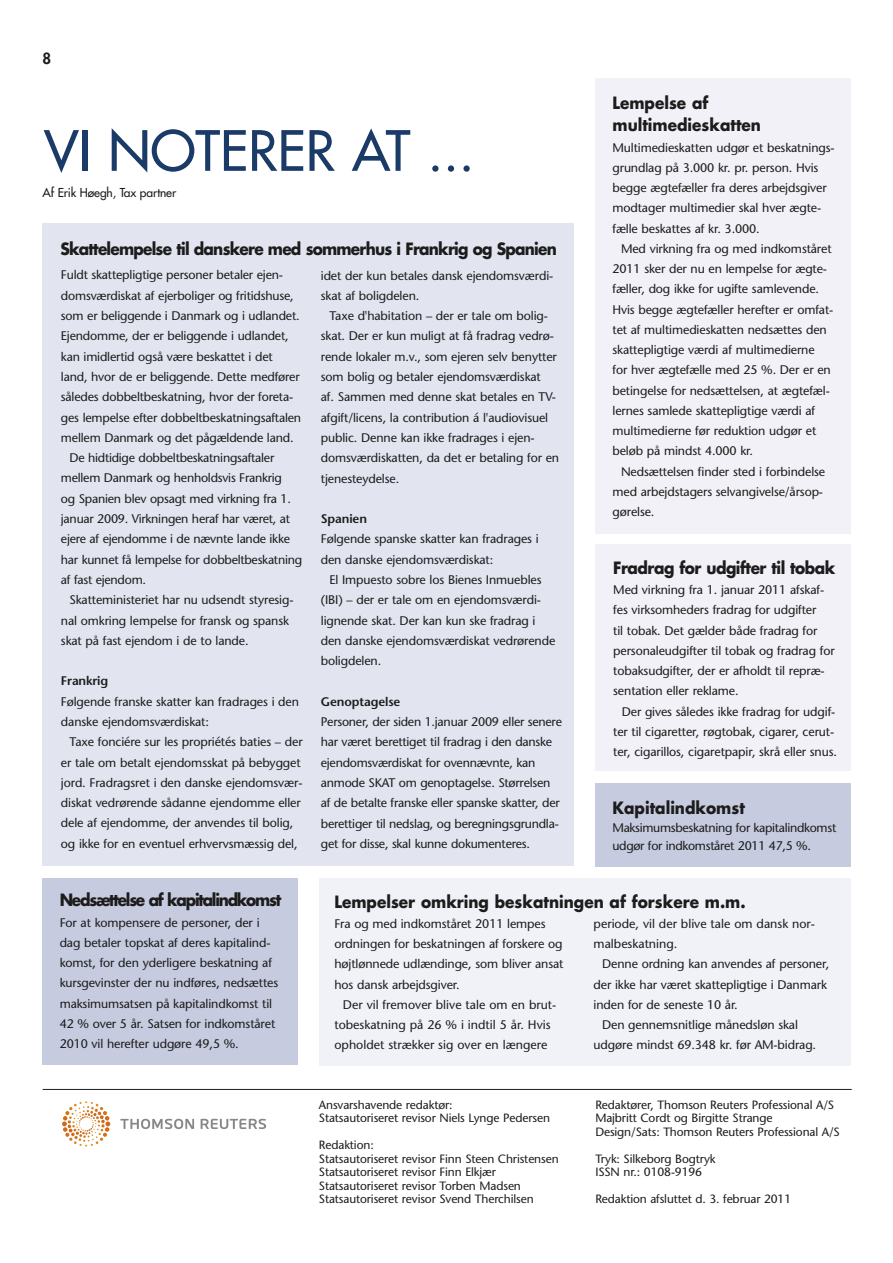
<style>
.page{position:relative;width:893px;height:1263px;background:#fff}
.page>*{position:absolute;margin:0;border:0;box-sizing:border-box;transform-origin:0 0}
.t1{font:54px "Futura";color:#1a3a68}
.t2{font:700 16.5px/22.5px "Futura";color:#1c1c1c;scale:.93 1}
.t3{font:700 16.5px "Futura";letter-spacing:-.05em;color:#1c1c1c;scale:.93 1}
.t4{font:700 16.5px "Futura";letter-spacing:-.08em;color:#1c1c1c;scale:.93 1}
.t5{font:700 16.5px "Futura";letter-spacing:-.03em;color:#1c1c1c;scale:.93 1}
.t6{font:800 15px "Futura";color:#1c1c1c}
.t7{font:12.45px/20.2px "Stone Sans";letter-spacing:-.01em;color:#1c1c1c}
.t8{font:600 12.45px "Stone Sans";letter-spacing:-.01em;color:#1c1c1c}
.t9{font:12px/13.5px "Stone Sans";letter-spacing:-.01em;color:#1c1c1c}
.t10{font:12px "Futura";letter-spacing:-.01em;color:#1c1c1c}
</style>
<div class="page">
<div style="left:319px;top:878px;width:531px;height:188px;background:#f1f2f8"></div>
<hr style="left:43px;top:1089px;width:809px;height:1px;background:#1c1c1c">
<svg style="left:120px;top:1119px;width:146px;height:10px"></svg>
<svg style="left:62px;top:1101px;width:48px;height:43px"></svg>
<div style="left:595px;top:544px;width:255px;height:226px;background:#f1f1f7"></div>
<div style="left:43px;top:223px;width:531px;height:643px;background:#e2e5f0"></div>
<div style="left:595px;top:78px;width:255px;height:456px;background:#f1f1f7"></div>
<div style="left:595px;top:783px;width:255px;height:83px;background:#c6cbdf"></div>
<div style="left:43px;top:878px;width:255px;height:186px;background:#c6cbdf"></div>
<p class="t6" style="left:43px;top:49px;width:10px">8</p>
<h1 class="t1" style="left:44px;top:117px;width:432px">VI notErEr at ...</h1>
<p class="t10" style="left:43px;top:185px;width:135px">af Erik høegh, tax partner</p>
<h2 class="t3" style="left:60px;top:238px;width:535px">Skattelempelse til danskere med sommerhus i Frankrig og Spanien</h2>
<p class="t7" style="left:61px;top:265px;width:224px">Fuldt skattepligtige personer betaler ejen-</p>
<p class="t7" style="left:61px;top:285px;width:234px">domsværdiskat af ejerboliger og fritidshuse,</p>
<p class="t7" style="left:61px;top:306px;width:240px">som er beliggende i Danmark og i udlandet.</p>
<p class="t7" style="left:61px;top:326px;width:229px">Ejendomme, der er beliggende i udlandet,</p>
<p class="t7" style="left:61px;top:346px;width:213px">kan imidlertid også være beskattet i det</p>
<p class="t7" style="left:61px;top:366px;width:240px">land, hvor de er beliggende. Dette medfører</p>
<p class="t7" style="left:61px;top:387px;width:234px">således dobbeltbeskatning, hvor der foreta-</p>
<p class="t7" style="left:61px;top:407px;width:242px">ges lempelse efter dobbeltbeskatningsaftalen</p>
<p class="t7" style="left:61px;top:427px;width:234px">mellem Danmark og det pågældende land.</p>
<p class="t7" style="left:69px;top:448px;width:206px">De hidtidige dobbeltbeskatningsaftaler</p>
<p class="t7" style="left:61px;top:468px;width:223px">mellem Danmark og henholdsvis Frankrig</p>
<p class="t7" style="left:61px;top:488px;width:232px">og Spanien blev opsagt med virkning fra 1.</p>
<p class="t7" style="left:61px;top:509px;width:231px">januar 2009. Virkningen heraf har været, at</p>
<p class="t7" style="left:61px;top:529px;width:231px">ejere af ejendomme i de nævnte lande ikke</p>
<p class="t7" style="left:61px;top:549px;width:243px">har kunnet få lempelse for dobbeltbeskatning</p>
<p class="t7" style="left:61px;top:569px;width:87px">af fast ejendom.</p>
<p class="t7" style="left:69px;top:590px;width:226px">Skatteministeriet har nu udsendt styresig-</p>
<p class="t7" style="left:61px;top:610px;width:230px">nal omkring lempelse for fransk og spansk</p>
<p class="t7" style="left:61px;top:630px;width:189px">skat på fast ejendom i de to lande.</p>
<p class="t8" style="left:61px;top:673px;width:49px">Frankrig</p>
<p class="t7" style="left:61px;top:691px;width:240px">Følgende franske skatter kan fradrages i den danske ejendomsværdiskat:</p>
<p class="t7" style="left:61px;top:732px;width:243px;text-indent:9px">Taxe fonciére sur les propriétés baties – der er tale om betalt ejendomsskat på bebygget jord. Fradragsret i den danske ejendomsvær&shy;diskat vedrørende sådanne ejendomme eller dele af ejendomme, der anvendes til bolig, og ikke for en eventuel erhvervsmæssig del,</p>
<p class="t7" style="left:321px;top:265px;width:234px">idet der kun betales dansk ejendomsværdi&shy;skat af boligdelen.</p>
<p class="t7" style="left:321px;top:306px;width:240px;text-indent:9px">Taxe d'habitation – der er tale om bolig&shy;skat. Der er kun muligt at få fradrag vedrø&shy;rende lokaler m.v., som ejeren selv benytter som bolig og betaler ejendomsværdiskat<br>af. Sammen med denne skat betales en TV&shy;afgift/licens, la contribution á l'audiovisuel public. Denne kan ikke fradrages i ejen&shy;domsværdiskatten, da det er betaling for en tjenesteydelse.</p>
<p class="t8" style="left:321px;top:511px;width:48px">Spanien</p>
<p class="t7" style="left:321px;top:529px;width:219px">Følgende spanske skatter kan fradrages i den danske ejendomsværdiskat:</p>
<p class="t7" style="left:321px;top:569px;width:236px;text-indent:9px">El Impuesto sobre los Bienes Inmuebles (IBI) – der er tale om en ejendomsværdi&shy;lignende skat. Der kan kun ske fradrag i den danske ejendomsværdiskat vedrørende boligdelen.</p>
<p class="t8" style="left:321px;top:694px;width:81px">Genoptagelse</p>
<p class="t7" style="left:321px;top:712px;width:243px">Personer, der siden 1.januar 2009 eller senere har været berettiget til fradrag i den danske ejendomsværdiskat for ovennævnte, kan anmode SKAT om genoptagelse. Størrelsen af de betalte franske eller spanske skatter, der berettiger til nedslag, og beregningsgrundla&shy;get for disse, skal kunne dokumenteres.</p>
<h2 class="t2" style="left:612px;top:91px;width:161px">Lempelse af multimedieskatten</h2>
<p class="t7" style="left:612px;top:137px;width:224px">Multimedieskatten udgør et beskatnings&shy;grundlag på 3.000 kr. pr. person. Hvis begge ægtefæller fra deres arbejdsgiver modtager multimedier skal hver ægte&shy;fælle beskattes af kr. 3.000.</p>
<p class="t7" style="left:612px;top:238px;width:222px;text-indent:9px">Med virkning fra og med indkomståret 2011 sker der nu en lempelse for ægte&shy;fæller, dog ikke for ugifte samlevende.<br>Hvis begge ægtefæller herefter er omfat&shy;tet af multimedieskatten nedsættes den skattepligtige værdi af multimedierne<br>for hver ægtefælle med 25 %. Der er en betingelse for nedsættelsen, at ægtefæl&shy;lernes samlede skattepligtige værdi af multimedierne før reduktion udgør et beløb på mindst 4.000 kr.</p>
<p class="t7" style="left:612px;top:461px;width:214px;text-indent:9px">Nedsættelsen finder sted i forbindelse med arbejdstagers selvangivelse/årsop&shy;gørelse.</p>
<h2 class="t5" style="left:613px;top:557px;width:240px">Fradrag for udgifter til tobak</h2>
<p class="t7" style="left:613px;top:580px;width:223px">Med virkning fra 1. januar 2011 afskaf&shy;fes virksomheders fradrag for udgifter<br>til tobak. Det gælder både fradrag for personaleudgifter til tobak og fradrag for tobaksudgifter, der er afholdt til repræ&shy;sentation eller reklame.</p>
<p class="t7" style="left:613px;top:701px;width:225px;text-align:center">Der gives således ikke fradrag for udgif&shy;ter til cigaretter, røgtobak, cigarer, cerut&shy;ter, cigarillos, cigaretpapir, skrå eller snus.</p>
<h2 class="t2" style="left:612px;top:796px;width:144px">Kapitalindkomst</h2>
<p class="t7" style="left:612px;top:818px;width:225px;line-height:18px">Maksimumsbeskatning for kapitalindkomst udgør for indkomståret 2011 47,5 %.</p>
<h2 class="t4" style="left:60px;top:889px;width:240px">Nedsættelse af kapitalindkomst</h2>
<p class="t7" style="left:60px;top:912px;width:220px">For at kompensere de personer, der i dag betaler topskat af deres kapitalind&shy;komst, for den yderligere beskatning af kursgevinster der nu indføres, nedsættes maksimumsatsen på kapitalindkomst til 42 % over 5 år. Satsen for indkomståret 2010 vil herefter udgøre 49,5 %.</p>
<p class="t7" style="left:334px;top:913px;width:231px">Fra og med indkomståret 2011 lempes ordningen for beskatningen af forskere og højtlønnede udlændinge, som bliver ansat hos dansk arbejdsgiver.</p>
<h2 class="t2" style="left:334px;top:890px;width:444px">Lempelser omkring beskatningen af forskere m.m.</h2>
<p class="t7" style="left:594px;top:913px;width:223px">periode, vil der blive tale om dansk nor&shy;malbeskatning.</p>
<p class="t7" style="left:602px;top:954px;width:229px">Denne ordning kan anvendes af personer,</p>
<p class="t7" style="left:594px;top:974px;width:235px">der ikke har været skattepligtige i Danmark</p>
<p class="t7" style="left:594px;top:994px;width:146px">inden for de seneste 10 år.</p>
<p class="t7" style="left:602px;top:1015px;width:197px">Den gennemsnitlige månedsløn skal</p>
<p class="t7" style="left:594px;top:1035px;width:224px">udgøre mindst 69.348 kr. før AM-bidrag.</p>
<p class="t7" style="left:334px;top:994px;width:223px;text-indent:9px">Der vil fremover blive tale om en brut&shy;tobeskatning på 26 % i indtil 5 år. Hvis opholdet strækker sig over en længere</p>
<p class="t9" style="left:319px;top:1098px;width:233px">Ansvarshavende redaktør:<br>Statsautoriseret revisor Niels Lynge Pedersen</p>
<p class="t9" style="left:319px;top:1138px;width:241px">Redaktion:<br>Statsautoriseret revisor Finn Steen Christensen Statsautoriseret revisor Finn Elkjær Statsautoriseret revisor Torben Madsen Statsautoriseret revisor Svend Therchilsen</p>
<p class="t9" style="left:595px;top:1098px;width:246px">Redaktører, Thomson Reuters Professional A/S<br>Majbritt Cordt og Birgitte Strange<br>Design/Sats: Thomson Reuters Professional A/S</p>
<p class="t9" style="left:595px;top:1152px;width:122px">Tryk: Silkeborg Bogtryk<br>ISSN nr.: 0108-9196</p>
<p class="t9" style="left:595px;top:1192px;width:197px">Redaktion afsluttet d. 3. februar 2011</p>
</div>
